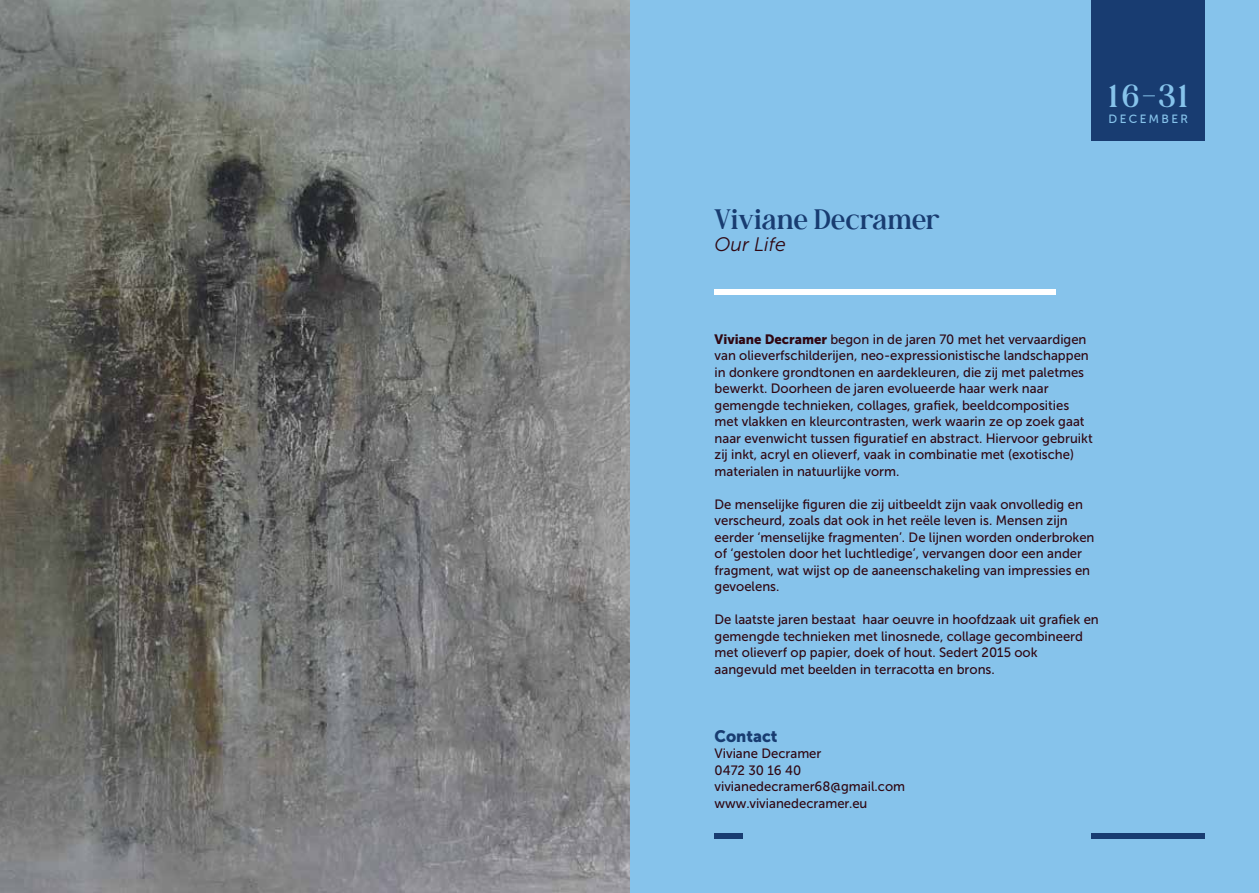
<style>
.page{position:relative;width:1259px;height:893px;background:#86c3eb}
.page>*{position:absolute;margin:0;border:0;box-sizing:border-box;transform-origin:0 0}
.t1{font:25.5px "Andine";color:#86c3eb}
.t2{font:22.5px "Andine";color:#183c71}
.t3{font:italic 19.5px "Museo Sans 300";color:#300813}
.t4{font:16.5px "Museo Sans 900";color:#183c71}
.t5{font:13.5px/16.5px "Museo Sans 500";color:#300813}
.t6{font:12px "Museo Sans Rounded 500";letter-spacing:.205em;color:#86c3eb}
.s1{font-family:"Museo Sans 900"}
</style>
<div class="page">
<div style="left:1091px;top:834px;width:114px;height:5px;background:#183c71"></div>
<div style="left:714px;top:834px;width:29px;height:5px;background:#183c71"></div>
<div style="left:1091px;top:0;width:114px;height:140px;background:#183c71"></div>
<div style="left:714px;top:289px;width:341px;height:5px;background:#fff"></div>
<img style="left:0;top:0;width:629px;height:893px">
<h1 class="t1" style="left:1108px;top:74px;width:81px">16-31</h1>
<p class="t6" style="left:1108px;top:113px;width:81px">DECEMBER</p>
<h2 class="t2" style="left:714px;top:200px;width:227px">Viviane Decramer</h2>
<h3 class="t3" style="left:714px;top:234px;width:73px">Our Life</h3>
<p class="t5" style="left:714px;top:331px;width:380px"><span class="s1">Viviane Decramer</span> begon in de jaren 70 met het vervaardigen van olieverfschilderijen, neo-expressionistische landschappen in donkere grondtonen en aardekleuren, die zij met paletmes bewerkt. Doorheen de jaren evolueerde haar werk naar gemengde technieken, collages, grafiek, beeldcomposities met vlakken en kleurcontrasten, werk waarin ze op zoek gaat naar evenwicht tussen figuratief en abstract. Hiervoor gebruikt zij inkt, acryl en olieverf, vaak in combinatie met (exotische) materialen in natuurlijke vorm.</p>
<p class="t5" style="left:714px;top:496px;width:381px">De menselijke figuren die zij uitbeeldt zijn vaak onvolledig en verscheurd, zoals dat ook in het reële leven is. Mensen zijn eerder ‘menselijke fragmenten’. De lijnen worden onderbroken of ‘gestolen door het luchtledige’, vervangen door een ander fragment, wat wijst op de aaneenschakeling van impressies en gevoelens.</p>
<p class="t5" style="left:714px;top:612px;width:386px">De laatste jaren bestaat haar oeuvre in hoofdzaak uit grafiek en gemengde technieken met linosnede, collage gecombineerd met olieverf op papier, doek of hout. Sedert 2015 ook aangevuld met beelden in terracotta en brons.</p>
<p class="t4" style="left:714px;top:727px;width:64px">Contact</p>
<p class="t5" style="left:714px;top:746px;width:192px">Viviane Decramer<br>0472 30 16 40 vivianedecramer68@gmail.com www.vivianedecramer.eu</p>
</div>
